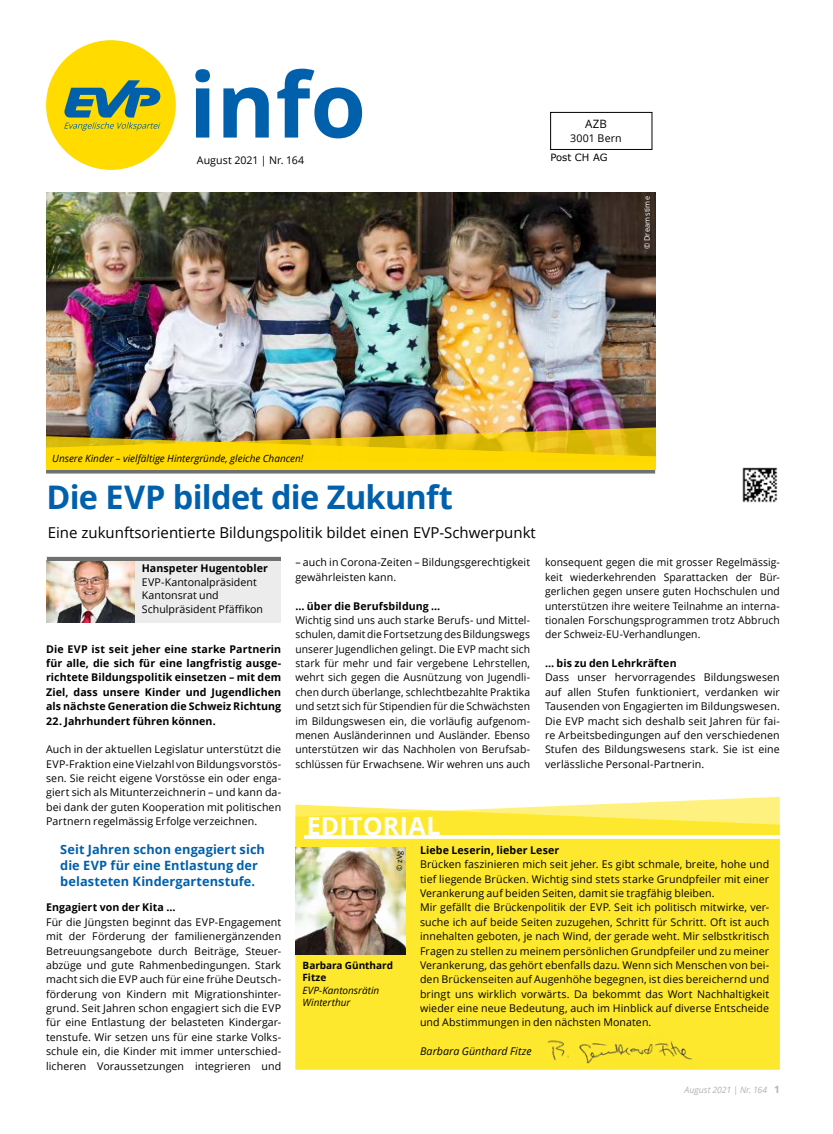
<style>
.page{position:relative;width:833px;height:1134px;background:#fff}
.page>*{position:absolute;margin:0;border:0;box-sizing:border-box;transform-origin:0 0}
.t1{font:700 90px "Open Sans";color:#0060ac}
.t2{font:700 32.5px "Open Sans";letter-spacing:-.025em;color:#0060ac}
.t3{font:700 25px "Open Sans";letter-spacing:.01em;color:#fff}
.t4{font:15px "Open Sans";color:#000}
.t5{font:700 12.75px/16.2px "Open Sans";letter-spacing:.005em;color:#0060ac}
.t6{font:11.5px "Open Sans";color:#000}
.t7{font:10.62px/14.4px "Open Sans";letter-spacing:.01em;color:#000;text-align:justify}
.t8{font:700 10.62px/14.4px "Open Sans";letter-spacing:.01em;color:#000;text-align:justify}
.t9{font:italic 10.62px "Open Sans";letter-spacing:.01em;color:#000}
.t10{font:italic 10px/12.5px "Open Sans";color:#000}
.t11{font:700 10px/12.5px "Open Sans";color:#000}
.t12{font:10px "Verdana";color:#000}
.t13{font:italic 8.75px "Open Sans";color:#b1b4b4}
.t14{font:7.5px "Open Sans";letter-spacing:.025em;color:#fff}
.t15{font:7.5px "Open Sans";color:#000}
.s1{font-weight:700;font-style:normal;font-size:10px}
</style>
<div class="page">
<img style="left:295px;top:797px;width:485px;height:273px">
<img style="left:295px;top:847px;width:111px;height:107px">
<div style="left:46px;top:557px;width:234px;height:66px;background:#ececec"></div>
<img style="left:46px;top:560px;width:88px;height:63px">
<hr style="left:47px;top:557px;width:233px;height:3px;background:#6f7070">
<svg style="left:304px;top:835px;width:476px;height:4px;fill:#fffce8"></svg>
<hr style="left:46px;top:470px;width:609px;height:3px;background:#6f7070">
<img style="left:46px;top:193px;width:609px;height:234px">
<img style="left:46px;top:427px;width:609px;height:42px">
<img style="left:541px;top:1034px;width:158px;height:35px">
<div style="left:550px;top:112px;width:102px;height:38px;border:1px solid #000"></div>
<img style="left:742px;top:467px;width:35px;height:36px">
<div style="left:46px;top:40px;width:130px;height:130px;background:#ffdb00;border-radius:50%"></div>
<svg style="left:64px;top:80px;width:97px;height:51px"></svg>
<h1 class="t1" style="left:189px;top:41px;width:179px">info</h1>
<p class="t7" style="left:197px;top:152px;width:109px">August 2021 | Nr. 164</p>
<p class="t6" style="left:585px;top:116px;width:23px">AZB</p>
<p class="t7" style="left:570px;top:131px;width:53px">3001 Bern</p>
<p class="t12" style="left:550px;top:151px;width:59px">Post CH AG</p>
<p class="t14" style="left:642px;top:249px;width:54px;rotate:-90deg">© Dreamstime</p>
<p class="t10" style="left:52px;top:452px;width:253px">Unsere Kinder – vielfältige Hintergründe, gleiche Chancen!</p>
<h2 class="t2" style="left:46px;top:474px;width:408px">Die EVP bildet die Zukunft</h2>
<h3 class="t4" style="left:48px;top:522px;width:489px">Eine zukunftsorientierte Bildungspolitik bildet einen EVP-Schwerpunkt</h3>
<p class="t8" style="left:142px;top:561px;width:128px">Hanspeter Hugentobler</p>
<p class="t7" style="left:142px;top:575px;width:123px;line-height:13.8px;text-align:left">EVP-Kantonalpräsident<br>Kantonsrat und<br>Schulpräsident Pfäffikon</p>
<p class="t8" style="left:46px;top:641px;width:237px">Die EVP ist seit jeher eine starke Partnerin für alle, die sich für eine langfristig ausge&shy;richtete Bildungspolitik einsetzen – mit dem Ziel, dass unsere Kinder und Jugendlichen als nächste Generation die Schweiz Richtung</p>
<p class="t8" style="left:46px;top:713px;width:171px">22. Jahrhundert führen können.</p>
<p class="t7" style="left:46px;top:742px;width:237px">Auch in der aktuellen Legislatur unterstützt die EVP-Fraktion eine Vielzahl von Bildungsvorstös&shy;sen. Sie reicht eigene Vorstösse ein oder enga&shy;giert sich als Mitunterzeichnerin – und kann da&shy;bei dank der guten Kooperation mit politischen Partnern regelmässig Erfolge verzeichnen.</p>
<p class="t5" style="left:60px;top:841px;width:206px">Seit Jahren schon engagiert sich die EVP für eine Entlastung der belasteten Kindergartenstufe.</p>
<p class="t8" style="left:46px;top:900px;width:131px">Engagiert von der Kita …</p>
<p class="t7" style="left:46px;top:914px;width:237px">Für die Jüngsten beginnt das EVP-Engagement mit der Förderung der familienergänzenden Betreuungsangebote durch Beiträge, Steuer&shy;abzüge und gute Rahmenbedingungen. Stark macht sich die EVP auch für eine frühe Deutsch&shy;förderung von Kindern mit Migrationshinter&shy;grund. Seit Jahren schon engagiert sich die EVP für eine Entlastung der belasteten Kindergar&shy;tenstufe. Wir setzen uns für eine starke Volks&shy;schule ein, die Kinder mit immer unterschied&shy;licheren Voraussetzungen integrieren und</p>
<p class="t7" style="left:295px;top:555px;width:236px">– auch in Corona-Zeiten – Bildungsgerechtigkeit gewährleisten kann.</p>
<p class="t8" style="left:295px;top:598px;width:146px">… über die Berufsbildung …</p>
<p class="t7" style="left:295px;top:612px;width:236px">Wichtig sind uns auch starke Berufs- und Mittel&shy;schulen, damit die Fortsetzung des Bildungswegs unserer Jugendlichen gelingt. Die EVP macht sich stark für mehr und fair vergebene Lehrstellen, wehrt sich gegen die Ausnützung von Jugendli&shy;chen durch überlange, schlechtbezahlte Praktika und setzt sich für Stipendien für die Schwächsten im Bildungswesen ein, die vorläufig aufgenom&shy;menen Ausländerinnen und Ausländer. Ebenso unterstützen wir das Nachholen von Berufsab&shy;schlüssen für Erwachsene. Wir wehren uns auch</p>
<p class="t7" style="left:545px;top:555px;width:236px">konsequent gegen die mit grosser Regelmässig&shy;keit wiederkehrenden Sparattacken der Bür&shy;gerlichen gegen unsere guten Hochschulen und unterstützen ihre weitere Teilnahme an interna&shy;tionalen Forschungsprogrammen trotz Abbruch der Schweiz-EU-Verhandlungen.</p>
<p class="t8" style="left:545px;top:656px;width:133px">… bis zu den Lehrkräften</p>
<p class="t7" style="left:545px;top:670px;width:236px">Dass unser hervorragendes Bildungswesen auf allen Stufen funktioniert, verdanken wir Tausenden von Engagierten im Bildungswesen.<br>Die EVP macht sich deshalb seit Jahren für fai&shy;re Arbeitsbedingungen auf den verschiedenen Stufen des Bildungswesens stark. Sie ist eine verlässliche Personal-Partnerin.</p>
<h3 class="t3" style="left:307px;top:808px;width:135px">EDITORIAL</h3>
<p class="t15" style="left:394px;top:871px;width:22px;rotate:-90deg">© zVg</p>
<p class="t11" style="left:302px;top:958px;width:92px">Barbara Günthard<br>Fitze</p>
<p class="t10" style="left:302px;top:983px;width:78px">EVP-Kantonsrätin<br>Winterthur</p>
<p class="t8" style="left:420px;top:842px;width:141px">Liebe Leserin, lieber Leser</p>
<p class="t7" style="left:420px;top:857px;width:351px;text-align:left">Brücken faszinieren mich seit jeher. Es gibt schmale, breite, hohe und tief liegende Brücken. Wichtig sind stets starke Grundpfeiler mit einer Verankerung auf beiden Seiten, damit sie tragfähig bleiben.<br>Mir gefällt die Brückenpolitik der EVP. Seit ich politisch mitwirke, ver&shy;suche ich auf beide Seiten zuzugehen, Schritt für Schritt. Oft ist auch innehalten geboten, je nach Wind, der gerade weht. Mir selbstkritisch Fragen zu stellen zu meinem persönlichen Grundpfeiler und zu meiner Verankerung, das gehört ebenfalls dazu. Wenn sich Menschen von bei&shy;den Brückenseiten auf Augenhöhe begegnen, ist dies bereichernd und bringt uns wirklich vorwärts. Da bekommt das Wort Nachhaltigkeit wieder eine neue Bedeutung, auch im Hinblick auf diverse Entscheide und Abstimmungen in den nächsten Monaten.</p>
<p class="t9" style="left:420px;top:1044px;width:113px">Barbara Günthard Fitze</p>
<p class="t13" style="left:684px;top:1084px;width:97px">August 2021 | Nr. 164 <span class="s1">1</span></p>
</div>
